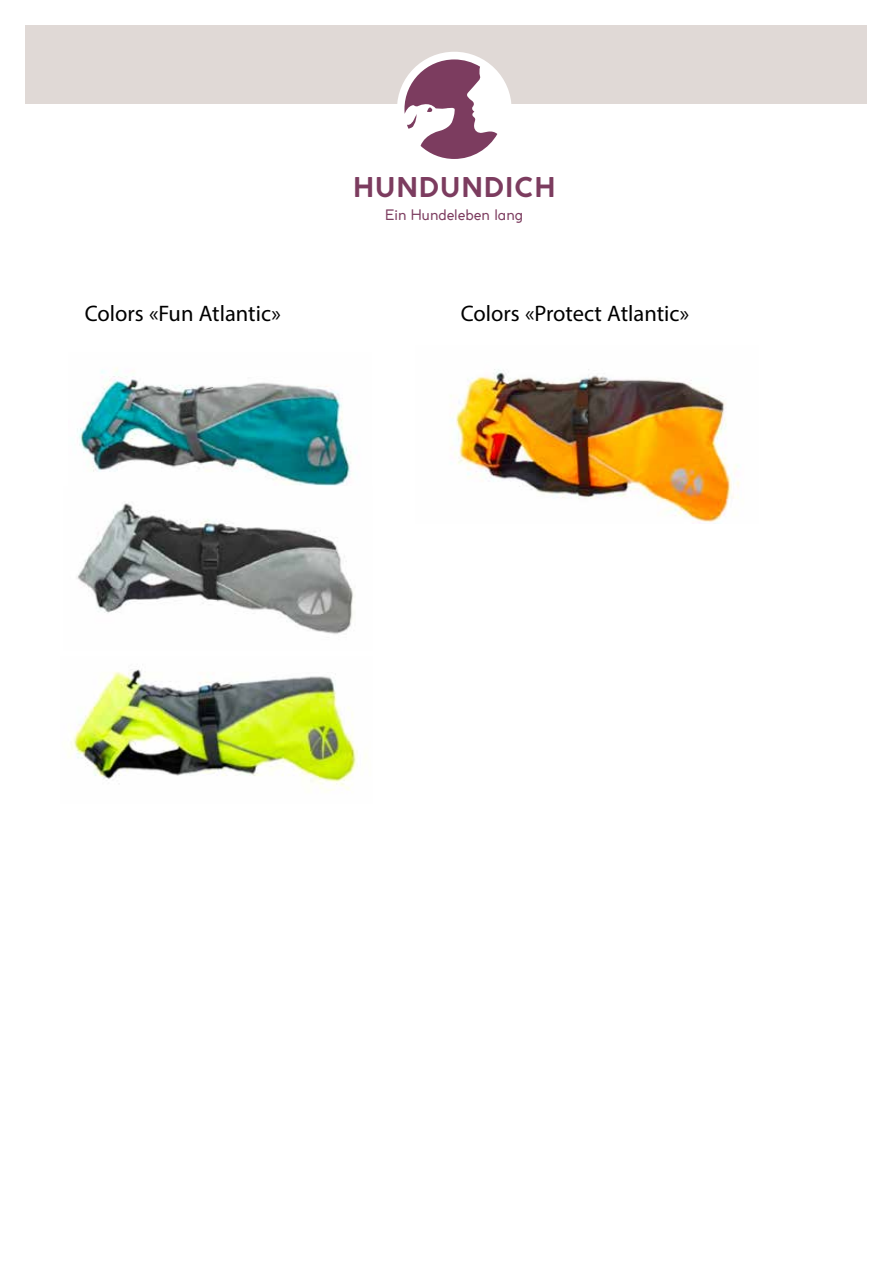
<style>
.page{position:relative;width:893px;height:1263px;background:#fff}
.page>*{position:absolute;margin:0;border:0;box-sizing:border-box;transform-origin:0 0}
.t1{font:700 27px "Coco Gothic";letter-spacing:.04em;color:#7c3c5f}
.t2{font:22.5px "Myriad Pro";color:#000}
.t3{font:14.25px "Coco Gothic";color:#7c3c5f}
</style>
<div class="page">
<div style="left:26px;top:26px;width:841px;height:78px;background:#e0d9d6"></div>
<div style="left:397px;top:52px;width:115px;height:114px;background:#fff;border-radius:50%"></div>
<svg style="left:404px;top:59px;width:93px;height:100px"></svg>
<img style="left:77px;top:503px;width:277px;height:131px">
<img style="left:77px;top:368px;width:275px;height:117px">
<img style="left:450px;top:369px;width:290px;height:155px">
<img style="left:68px;top:669px;width:298px;height:122px">
<p class="t1" style="left:353px;top:167px;width:204px">HUNDUNDICH</p>
<p class="t3" style="left:385px;top:204px;width:139px">Ein Hundeleben lang</p>
<p class="t2" style="left:85px;top:300px;width:198px">Colors «Fun Atlantic»</p>
<p class="t2" style="left:461px;top:300px;width:230px">Colors «Protect Atlantic»</p>
</div>
